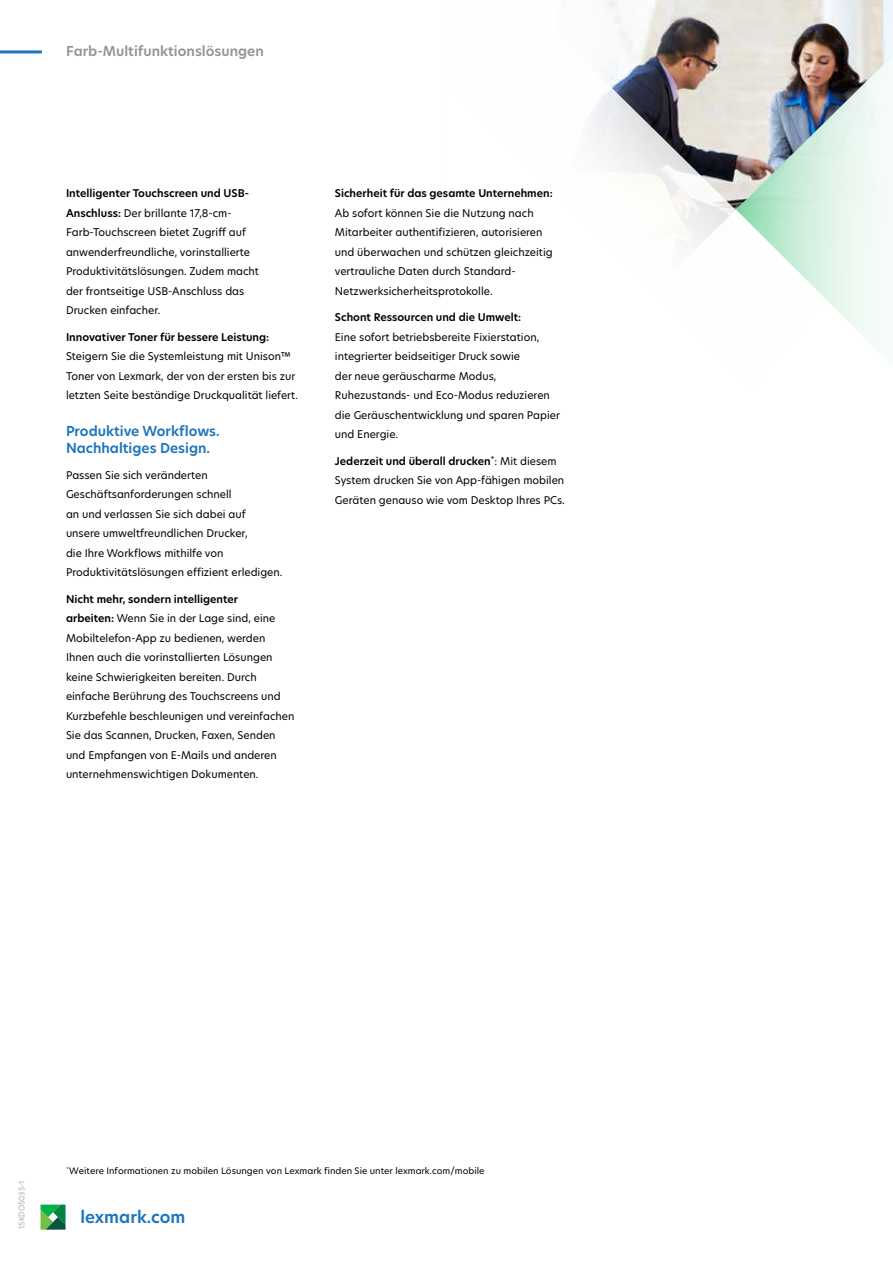
<style>
.page{position:relative;width:893px;height:1263px;background:#fff}
.page>*{position:absolute;margin:0;border:0;box-sizing:border-box;transform-origin:0 0}
.t1{font:600 16.5px "TP Hero";color:#1c75bc}
.t2{font:600 13.5px/16.5px "TP Hero";color:#1c75bc}
.t3{font:600 13.5px "TP Hero";color:#939598}
.t4{font:10.5px/19.5px "TP Hero";color:#000}
.t5{font:600 10.5px "TP Hero";color:#000}
.t6{font:8.7px "TP Hero";color:#000}
.t7{font:300 7.5px "TP Hero";color:#939598}
.s1{font-weight:600}
</style>
<div class="page">
<svg style="left:589px;top:0;width:304px;height:246px"></svg>
<img style="left:736px;top:40px;width:157px;height:309px">
<hr style="left:0;top:50px;width:42px;height:3px;background:#1c75bc">
<svg style="left:40px;top:1204px;width:26px;height:26px"></svg>
<p class="t3" style="left:66px;top:42px;width:199px">Farb-Multifunktionslösungen</p>
<p class="t4" style="left:66px;top:184px;width:194px"><span class="s1">Intelligenter Touchscreen und USB-Anschluss:</span> Der brillante 17,8-cm-Farb-Touchscreen bietet Zugriff auf anwenderfreundliche, vorinstallierte Produktivitätslösungen. Zudem macht der frontseitige USB-Anschluss das Drucken einfacher.</p>
<p class="t5" style="left:66px;top:330px;width:205px">Innovativer Toner für bessere Leistung:</p>
<p class="t4" style="left:66px;top:346px;width:233px">Steigern Sie die Systemleistung mit Unison™<br>Toner von Lexmark, der von der ersten bis zur letzten Seite beständige Druckqualität liefert.</p>
<p class="t2" style="left:66px;top:423px;width:155px">Produktive Workflows.<br>Nachhaltiges Design.</p>
<p class="t4" style="left:66px;top:465px;width:218px">Passen Sie sich veränderten Geschäftsanforderungen schnell<br>an und verlassen Sie sich dabei auf<br>unsere umweltfreundlichen Drucker,<br>die Ihre Workflows mithilfe von Produktivitätslösungen effizient erledigen.</p>
<p class="t4" style="left:66px;top:589px;width:230px"><span class="s1">Nicht mehr, sondern intelligenter<br>arbeiten:</span> Wenn Sie in der Lage sind, eine Mobiltelefon-App zu bedienen, werden Ihnen auch die vorinstallierten Lösungen keine Schwierigkeiten bereiten. Durch einfache Berührung des Touchscreens und Kurzbefehle beschleunigen und vereinfachen Sie das Scannen, Drucken, Faxen, Senden und Empfangen von E-Mails und anderen unternehmenswichtigen Dokumenten.</p>
<p class="t5" style="left:335px;top:186px;width:219px">Sicherheit für das gesamte Unternehmen:</p>
<p class="t4" style="left:335px;top:203px;width:219px">Ab sofort können Sie die Nutzung nach Mitarbeiter authentifizieren, autorisieren und überwachen und schützen gleichzeitig vertrauliche Daten durch Standard-Netzwerksicherheitsprotokolle.</p>
<p class="t5" style="left:335px;top:310px;width:188px">Schont Ressourcen und die Umwelt:</p>
<p class="t4" style="left:335px;top:327px;width:227px">Eine sofort betriebsbereite Fixierstation, integrierter beidseitiger Druck sowie<br>der neue geräuscharme Modus, Ruhezustands- und Eco-Modus reduzieren die Geräuschentwicklung und sparen Papier und Energie.</p>
<p class="t4" style="left:335px;top:451px;width:232px"><span class="s1">Jederzeit und überall drucken</span><sup>*</sup>: Mit diesem<br>System drucken Sie von App-fähigen mobilen<br>Geräten genauso wie vom Desktop Ihres PCs.</p>
<p class="t7" style="left:17px;top:1229px;width:49px;rotate:-90deg">15KDO5035-1</p>
<p class="t6" style="left:66px;top:1164px;width:420px"><sup>*</sup>Weitere Informationen zu mobilen Lösungen von Lexmark finden Sie unter lexmark.com/mobile</p>
<h1 class="t1" style="left:80px;top:1206px;width:106px">lexmark.com</h1>
</div>
